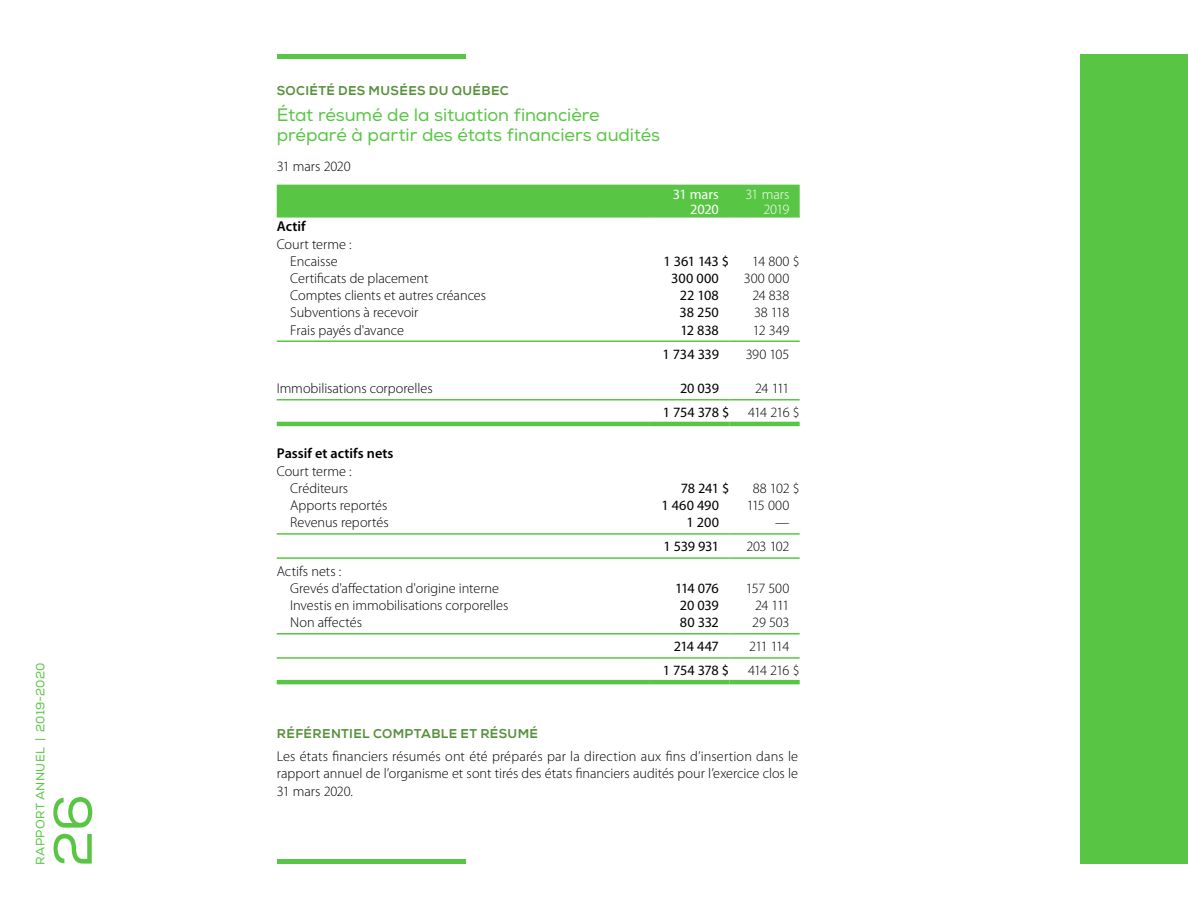
<style>
.page{position:relative;width:1188px;height:918px;background:#fff}
.page>*{position:absolute;margin:0;border:0;box-sizing:border-box;transform-origin:0 0}
.t1{font:54px "Nexa";color:#58c644}
.t2{font:18px/19.5px "Nexa";letter-spacing:-.005em;color:#58c644}
.t3{font:300 14.25px/17.1px "Myriad Pro";letter-spacing:-.005em;color:#000;text-align:center}
.t4{font:14.25px "Myriad Pro";letter-spacing:-.02em;color:#000}
.t5{font:600 14.25px "Myriad Pro";letter-spacing:.005em;color:#000}
.t6{font:14.25px/15px "Myriad Pro";letter-spacing:-.01em;color:#fff;text-align:right}
.t7{font:300 14.25px/15px "Myriad Pro";letter-spacing:-.015em;color:#fff;text-align:right}
.t8{font:800 12.75px "Nexa";letter-spacing:.03em;color:#59903e}
.t9{font:12px "Nexa";letter-spacing:.025em;color:#58c644}
</style>
<div class="page">
<div style="left:277px;top:185px;width:523px;height:31px;background:#58c644"></div>
<hr style="left:277px;top:216px;width:372px;height:2px;background:#58c644">
<hr style="left:649px;top:216px;width:80px;height:2px;background:#58c644">
<hr style="left:729px;top:216px;width:71px;height:2px;background:#58c644">
<hr style="left:277px;top:340px;width:372px;height:2px;background:#58c644">
<hr style="left:649px;top:340px;width:80px;height:2px;background:#58c644">
<hr style="left:729px;top:340px;width:71px;height:2px;background:#58c644">
<hr style="left:277px;top:399px;width:372px;height:2px;background:#58c644">
<hr style="left:649px;top:399px;width:80px;height:2px;background:#58c644">
<hr style="left:729px;top:399px;width:71px;height:2px;background:#58c644">
<hr style="left:277px;top:422px;width:372px;height:4px;background:#58c644">
<hr style="left:649px;top:422px;width:80px;height:4px;background:#58c644">
<hr style="left:729px;top:422px;width:71px;height:4px;background:#58c644">
<hr style="left:277px;top:533px;width:372px;height:2px;background:#58c644">
<hr style="left:649px;top:533px;width:80px;height:2px;background:#58c644">
<hr style="left:729px;top:533px;width:71px;height:2px;background:#58c644">
<hr style="left:277px;top:557px;width:372px;height:2px;background:#58c644">
<hr style="left:649px;top:557px;width:80px;height:2px;background:#58c644">
<hr style="left:729px;top:557px;width:71px;height:2px;background:#58c644">
<hr style="left:277px;top:633px;width:372px;height:2px;background:#58c644">
<hr style="left:649px;top:633px;width:80px;height:2px;background:#58c644">
<hr style="left:729px;top:633px;width:71px;height:2px;background:#58c644">
<hr style="left:277px;top:657px;width:372px;height:2px;background:#58c644">
<hr style="left:277px;top:680px;width:372px;height:4px;background:#58c644">
<hr style="left:649px;top:657px;width:80px;height:2px;background:#58c644">
<hr style="left:649px;top:680px;width:80px;height:4px;background:#58c644">
<hr style="left:729px;top:657px;width:71px;height:2px;background:#58c644">
<hr style="left:729px;top:680px;width:71px;height:4px;background:#58c644">
<div style="left:277px;top:54px;width:189px;height:5px;background:#58c644"></div>
<div style="left:277px;top:859px;width:189px;height:5px;background:#58c644"></div>
<div style="left:1081px;top:54px;width:107px;height:810px;background:#58c644"></div>
<p class="t9" style="left:33px;top:865px;width:204px;rotate:-90deg">RAPPORT ANNUEL | 2019-2020</p>
<h1 class="t1" style="left:41px;top:867px;width:74px;rotate:-90deg">26</h1>
<p class="t8" style="left:277px;top:83px;width:234px">SOCIÉTÉ DES MUSÉES DU QUÉBEC</p>
<p class="t2" style="left:277px;top:105px;width:385px">État résumé de la situation financière préparé à partir des états financiers audités</p>
<p class="t3" style="left:277px;top:158px;width:75px">31 mars 2020</p>
<p class="t6" style="left:673px;top:186px;width:48px">31 mars<br>2020</p>
<p class="t7" style="left:746px;top:187px;width:45px">31 mars<br>2019</p>
<p class="t5" style="left:277px;top:219px;width:30px">Actif</p>
<p class="t3" style="left:277px;top:236px;width:76px">Court terme :<br>Encaisse</p>
<p class="t4" style="left:664px;top:252px;width:67px">1 361 143 $</p>
<p class="t3" style="left:752px;top:253px;width:49px">14 800 $</p>
<p class="t3" style="left:290px;top:270px;width:140px">Certificats de placement</p>
<p class="t4" style="left:671px;top:269px;width:49px">300 000</p>
<p class="t3" style="left:744px;top:270px;width:47px">300 000</p>
<p class="t3" style="left:290px;top:287px;width:197px">Comptes clients et autres créances</p>
<p class="t4" style="left:680px;top:287px;width:41px">22 108</p>
<p class="t3" style="left:753px;top:287px;width:38px">24 838</p>
<p class="t3" style="left:290px;top:304px;width:130px">Subventions à recevoir</p>
<p class="t4" style="left:680px;top:304px;width:41px">38 250</p>
<p class="t3" style="left:754px;top:304px;width:37px">38 118</p>
<p class="t3" style="left:290px;top:321px;width:115px">Frais payés d'avance</p>
<p class="t4" style="left:681px;top:321px;width:40px">12 838</p>
<p class="t3" style="left:753px;top:321px;width:38px">12 349</p>
<p class="t4" style="left:662px;top:345px;width:58px">1 734 339</p>
<p class="t3" style="left:746px;top:346px;width:45px">390 105</p>
<p class="t3" style="left:277px;top:380px;width:157px">Immobilisations corporelles</p>
<p class="t4" style="left:680px;top:379px;width:40px">20 039</p>
<p class="t3" style="left:755px;top:380px;width:36px">24 111</p>
<p class="t4" style="left:663px;top:404px;width:68px">1 754 378 $</p>
<p class="t3" style="left:748px;top:404px;width:53px">414 216 $</p>
<p class="t5" style="left:277px;top:446px;width:118px">Passif et actifs nets</p>
<p class="t3" style="left:277px;top:463px;width:76px;text-align:right">Court terme :<br>Créditeurs</p>
<p class="t4" style="left:681px;top:479px;width:50px">78 241 $</p>
<p class="t3" style="left:753px;top:480px;width:48px">88 102 $</p>
<p class="t3" style="left:290px;top:497px;width:99px">Apports reportés</p>
<p class="t4" style="left:661px;top:496px;width:59px">1 460 490</p>
<p class="t3" style="left:747px;top:497px;width:44px">115 000</p>
<p class="t3" style="left:290px;top:514px;width:100px">Revenus reportés</p>
<p class="t4" style="left:687px;top:514px;width:34px">1 200</p>
<p class="t3" style="left:775px;top:514px;width:16px">—</p>
<p class="t4" style="left:663px;top:538px;width:57px">1 539 931</p>
<p class="t3" style="left:746px;top:538px;width:45px">203 102</p>
<p class="t3" style="left:290px;top:562px;width:210px;text-align:left;text-indent:-13px">Actifs nets :<br>Grevés d'affectation d'origine interne</p>
<p class="t4" style="left:675px;top:579px;width:45px">114 076</p>
<p class="t3" style="left:746px;top:580px;width:45px">157 500</p>
<p class="t3" style="left:290px;top:597px;width:220px">Investis en immobilisations corporelles</p>
<p class="t4" style="left:680px;top:596px;width:40px">20 039</p>
<p class="t3" style="left:755px;top:597px;width:36px">24 111</p>
<p class="t3" style="left:290px;top:614px;width:73px">Non affectés</p>
<p class="t4" style="left:680px;top:613px;width:40px">80 332</p>
<p class="t3" style="left:752px;top:614px;width:39px">29 503</p>
<p class="t4" style="left:674px;top:638px;width:47px">214 447</p>
<p class="t3" style="left:749px;top:638px;width:42px">211 114</p>
<p class="t4" style="left:663px;top:662px;width:68px">1 754 378 $</p>
<p class="t3" style="left:748px;top:662px;width:53px">414 216 $</p>
<p class="t8" style="left:277px;top:725px;width:263px">RÉFÉRENTIEL COMPTABLE ET RÉSUMÉ</p>
<p class="t3" style="left:277px;top:748px;width:523px;text-align:justify">Les états financiers résumés ont été préparés par la direction aux fins d’insertion dans le rapport annuel de l’organisme et sont tirés des états financiers audités pour l’exercice clos le 31 mars 2020.</p>
</div>
